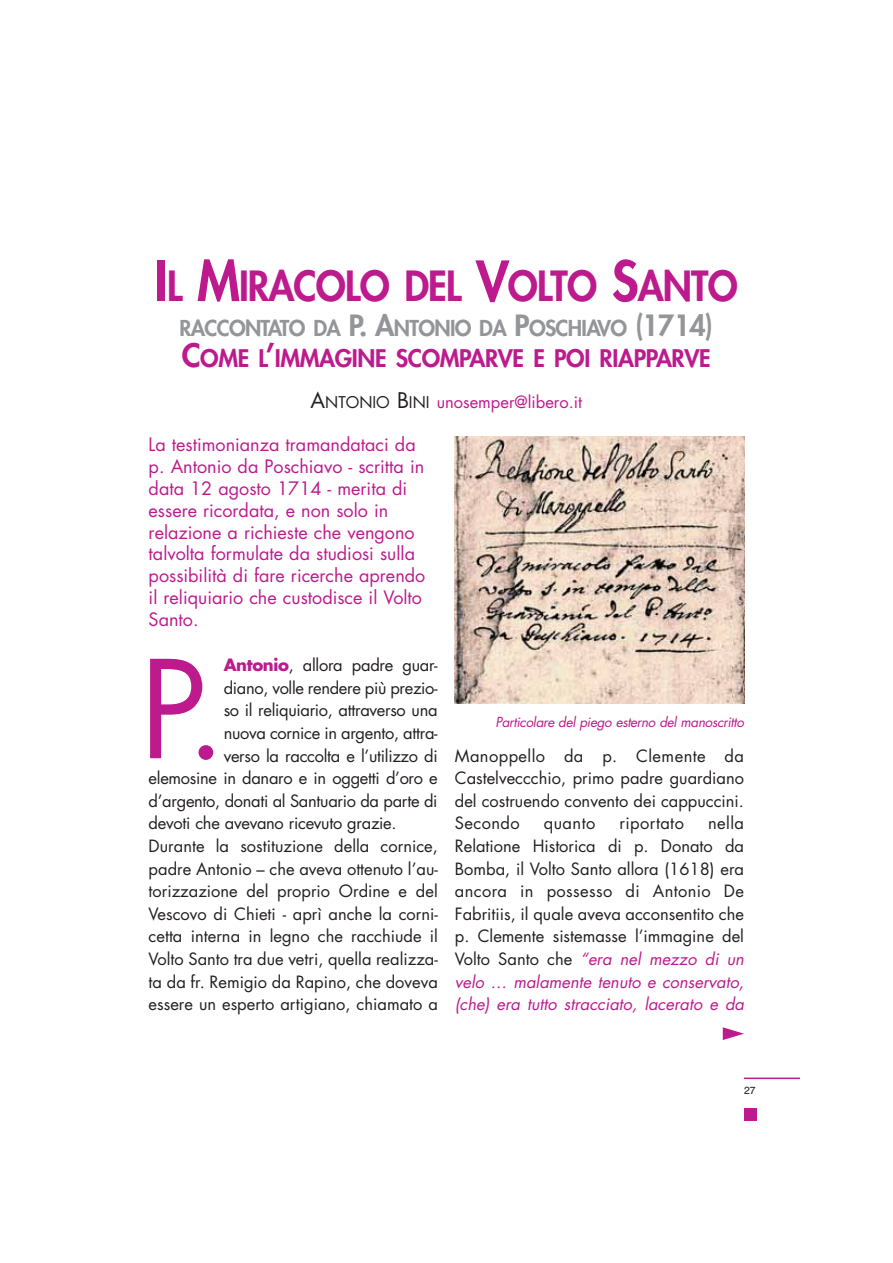
<style>
.page{position:relative;width:893px;height:1263px;background:#fff}
.page>*{position:absolute;margin:0;border:0;box-sizing:border-box;transform-origin:0 0}
.t1{font:131.85px "Futura";color:#bd1a8d}
.t2{font:800 40.5px "Futura";letter-spacing:-.025em;color:#bd1a8d;scale:.95 1}
.t3{font:800 23.7px "Futura";letter-spacing:-.015em;color:#bd1a8d}
.t4{font:800 21.3px "Futura";letter-spacing:-.03em;color:#939598}
.t5{font:18px/21.9px "Futura";color:#bd1a8d}
.t6{font:16.5px/22.6px "Futura";color:#231f20;text-align:justify}
.t7{font:16.5px "Futura";letter-spacing:-.02em;color:#231f20}
.t8{font:16.5px "Futura";color:#bd1a8d}
.t9{font:16.5px "Futura";letter-spacing:.025em;color:#231f20}
.t10{font:italic 13.5px "Futura";letter-spacing:-.025em;color:#bd1a8d}
.t11{font:10.5px "Swiss 721 BT";color:#231f20}
.s1{font-size:54px}
.s2{font-size:28.5px}
.s3{font-size:31.5px}
.s4{font-size:21px;color:#231f20}
.s5{font-size:15.75px;color:#231f20}
.s6{font-weight:700;color:#bd1a8d}
.s7{font-style:italic;color:#bd1a8d}
</style>
<div class="page">
<hr style="left:744px;top:1078px;width:55px;height:1px;background:#bd1a8d">
<div style="left:744px;top:1109px;width:12px;height:12px;background:#bd1a8d"></div>
<svg style="left:723px;top:1027px;width:21px;height:13px"></svg>
<img style="left:455px;top:436px;width:289px;height:267px">
<h2 class="t2" style="left:155px;top:267px;width:615px"><span class="s1">I</span>L <span class="s1">M</span>IRACOLO DEL <span class="s1">V</span>OLTO <span class="s1">S</span>ANTO</h2>
<p class="t4" style="left:180px;top:318px;width:535px">RACCONTATO DA <span class="s2">P. A</span>NTONIO DA <span class="s2">P</span>OSCHIAVO <span class="s2">(1714)</span></p>
<h3 class="t3" style="left:182px;top:347px;width:530px"><span class="s3">C</span>OME L<span class="s3">’</span>IMMAGINE SCOMPARVE E POI RIAPPARVE</h3>
<p class="t8" style="left:311px;top:394px;width:273px"><span class="s4">A</span><span class="s5">NTONIO</span> <span class="s4">B</span><span class="s5">INI</span> unosemper@libero.it</p>
<p class="t5" style="left:149px;top:435px;width:278px">La testimonianza tramandataci da p. Antonio da Poschiavo - scritta in data 12 agosto 1714 - merita di essere ricordata, e non solo in relazione a richieste che vengono talvolta formulate da studiosi sulla possibilità di fare ricerche aprendo il reliquiario che custodisce il Volto<br>Santo.</p>
<h1 class="t1" style="left:140px;top:649px;width:88px">P.</h1>
<p class="t7" style="left:224px;top:658px;width:216px"><span class="s6">Antonio</span>, allora padre guar-</p>
<p class="t7" style="left:224px;top:680px;width:215px">diano, volle rendere più prezio-</p>
<p class="t7" style="left:224px;top:703px;width:215px">so il reliquiario, attraverso una</p>
<p class="t7" style="left:224px;top:725px;width:215px">nuova cornice in argento, attra-</p>
<p class="t7" style="left:224px;top:748px;width:216px">verso la raccolta e l’utilizzo di</p>
<p class="t7" style="left:149px;top:771px;width:291px">elemosine in danaro e in oggetti d’oro e</p>
<p class="t7" style="left:149px;top:793px;width:290px">d’argento, donati al Santuario da parte di</p>
<p class="t7" style="left:149px;top:816px;width:249px">devoti che avevano ricevuto grazie.</p>
<p class="t6" style="left:149px;top:836px;width:291px">Durante la sostituzione della cornice,</p>
<p class="t6" style="left:149px;top:859px;width:291px">padre Antonio – che aveva ottenuto l’au-</p>
<p class="t6" style="left:149px;top:881px;width:291px">torizzazione del proprio Ordine e del</p>
<p class="t6" style="left:149px;top:904px;width:291px">Vescovo di Chieti - aprì anche la corni-</p>
<p class="t6" style="left:149px;top:926px;width:291px">cetta interna in legno che racchiude il</p>
<p class="t6" style="left:149px;top:949px;width:291px">Volto Santo tra due vetri, quella realizza-</p>
<p class="t6" style="left:149px;top:972px;width:291px">ta da fr. Remigio da Rapino, che doveva</p>
<p class="t6" style="left:149px;top:994px;width:291px">essere un esperto artigiano, chiamato a</p>
<p class="t10" style="left:495px;top:715px;width:250px">Particolare del piego esterno del manoscritto</p>
<p class="t6" style="left:455px;top:746px;width:291px">Manoppello da p. Clemente da Castelveccchio, primo padre guardiano del costruendo convento dei cappuccini.<br>Secondo</p>
<p class="t6" style="left:455px;top:813px;width:291px;text-indent:253px">nella Relatione Historica di p. Donato da Bomba, il Volto Santo allora (1618) era ancora in possesso di Antonio De Fabritiis, il quale aveva acconsentito che p. Clemente sistemasse l’immagine del Volto Santo che <span class="s7">“era nel mezzo di un velo … malamente tenuto e conservato, (che) era tutto stracciato, lacerato e da</span></p>
<p class="t6" style="left:544px;top:813px;width:53px">quanto</p>
<p class="t9" style="left:619px;top:816px;width:66px">riportato</p>
<p class="t11" style="left:744px;top:1086px;width:13px">27</p>
</div>
